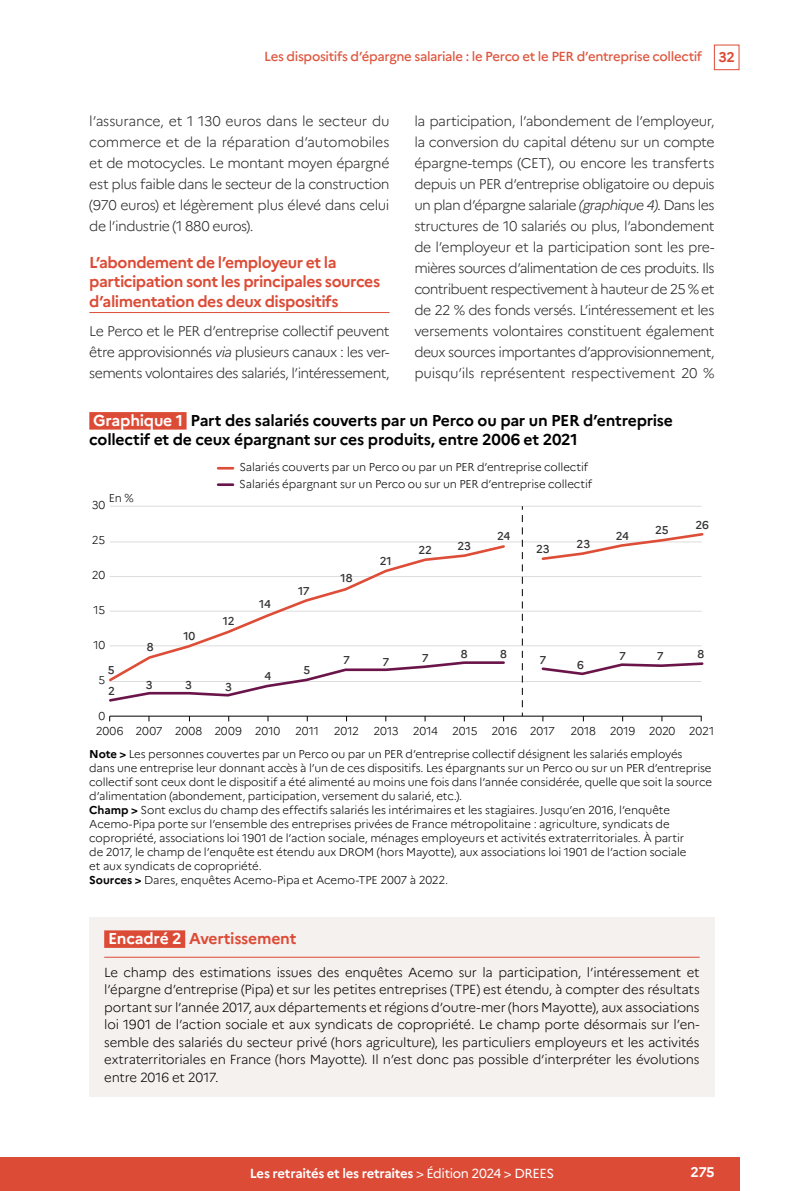
<style>
.page{position:relative;width:794px;height:1191px;background:#fff}
.page>*{position:absolute;margin:0;border:0;box-sizing:border-box;transform-origin:0 0}
.ILL_titre{font:700 15.75px/19.2px "Marianne";letter-spacing:-.015em;color:#000}
.Titre_2__Inter{font:700 15.75px/19.2px "Marianne";letter-spacing:-.03em;color:#dc4b36}
.ENC_titre{font:700 15.75px "Marianne";letter-spacing:-.015em;color:#dc4b36}
.Texte{font:300 14px/21px "Marianne";letter-spacing:-.03em;color:#272726;text-align:justify}
.t1{font:700 14px "Marianne";color:#fff}
.ENC_texte{font:300 13.12px/17.5px "Marianne";letter-spacing:-.015em;color:#000;text-align:justify}
.t2{font:500 13.12px "Marianne";letter-spacing:-.025em;color:#de563e}
.t3{font:700 13.12px "Marianne";letter-spacing:-.025em;color:#fff}
.ILL_notes_champ_lecture_sources{font:300 11.38px/14px "Marianne";letter-spacing:-.015em;color:#000}
.t4{font:500 11.38px "Marianne";letter-spacing:-.01em;color:#333}
.ILL_notes_champ_lecture_sources-2{font:300 11.38px "Marianne";letter-spacing:.01em;color:#000}
.s1{font-weight:700;font-size:14px;color:#dc4b36}
.s2{font-style:italic}
.s3{color:#fff}
.s4{font-weight:700}
.s5{font-weight:400}
</style>
<div class="page">
<div style="left:714px;top:45px;width:25px;height:25px;border:1px solid #dc4b36"></div>
<div style="left:0;top:1157px;width:739px;height:34px;background:#dc4b36"></div>
<hr style="left:89px;top:312px;width:300px;height:1px;background:#dc4b36">
<div style="left:89px;top:412px;width:98px;height:17px;background:#dc4b36"></div>
<svg style="left:218px;top:467px;width:15px;height:2px"></svg>
<hr style="left:218px;top:483px;width:15px;height:3px;background:#6a144a">
<svg style="left:109px;top:506px;width:595px;height:215px"></svg>
<div style="left:89px;top:917px;width:625px;height:179px;background:#f5f1ef"></div>
<hr style="left:104px;top:956px;width:595px;height:1px;background:#dc4b36">
<div style="left:104px;top:930px;width:81px;height:18px;background:#dc4b36"></div>
<p class="t2" style="left:264px;top:49px;width:472px">Les dispositifs d’épargne salariale : le Perco et le PER d’entreprise collectif <span class="s1">32</span></p>
<p class="Texte" style="left:414px;top:111px;width:302px">la participation, l’abondement de l’employeur, la conversion du capital détenu sur un compte épargne-temps (CET), ou encore les transferts depuis un PER d’entreprise obligatoire ou depuis un plan d’épargne salariale <span class="s2">(graphique 4)</span>. Dans les structures de 10 salariés ou plus, l’abondement de l’employeur et la participation sont les pre&shy;mières sources d’alimentation de ces produits. Ils contribuent respectivement à hauteur de 25 % et de 22 % des fonds versés. L’intéressement et les versements volontaires constituent également deux sources importantes d’approvisionnement, puisqu’ils représentent respectivement 20 %</p>
<p class="ILL_titre" style="left:89px;top:411px;width:585px"><span class="s3">Graphique 1</span> Part des salariés couverts par un Perco ou par un PER d’entreprise collectif et de ceux épargnant sur ces produits, entre 2006 et 2021</p>
<p class="ILL_notes_champ_lecture_sources" style="left:239px;top:477px;width:354px">Salariés épargnant sur un Perco ou sur un PER d’entreprise collectif</p>
<p class="Texte" style="left:89px;top:111px;width:302px">l’assurance, et 1 130 euros dans le secteur du commerce et de la réparation d’automobiles et de motocycles. Le montant moyen épargné est plus faible dans le secteur de la construction (970 euros) et légèrement plus élevé dans celui de l’industrie (1 880 euros).</p>
<p class="Titre_2__Inter" style="left:89px;top:253px;width:292px">L’abondement de l’employeur et la participation sont les principales sources d’alimentation des deux dispositifs</p>
<p class="Texte" style="left:89px;top:321px;width:302px">Le Perco et le PER d’entreprise collectif peuvent être approvisionnés <span class="s2">via</span> plusieurs canaux : les ver&shy;sements volontaires des salariés, l’intéressement,</p>
<p class="ILL_notes_champ_lecture_sources" style="left:239px;top:460px;width:350px">Salariés couverts par un Perco ou par un PER d’entreprise collectif</p>
<p class="ILL_notes_champ_lecture_sources" style="left:109px;top:491px;width:26px">En %</p>
<p class="ILL_notes_champ_lecture_sources" style="left:92px;top:498px;width:15px">30</p>
<p class="ILL_notes_champ_lecture_sources" style="left:92px;top:533px;width:15px">25</p>
<p class="t4" style="left:418px;top:543px;width:15px">22</p>
<p class="t4" style="left:497px;top:529px;width:15px">24</p>
<p class="t4" style="left:457px;top:539px;width:15px">23</p>
<p class="t4" style="left:536px;top:542px;width:15px">23</p>
<p class="t4" style="left:576px;top:537px;width:15px">23</p>
<p class="t4" style="left:616px;top:529px;width:15px">24</p>
<p class="t4" style="left:655px;top:523px;width:15px">25</p>
<p class="t4" style="left:695px;top:517px;width:15px">26</p>
<p class="t4" style="left:380px;top:553px;width:14px">21</p>
<p class="ILL_notes_champ_lecture_sources" style="left:92px;top:568px;width:15px">20</p>
<p class="t4" style="left:340px;top:571px;width:13px">18</p>
<p class="t4" style="left:298px;top:584px;width:13px">17</p>
<p class="ILL_notes_champ_lecture_sources" style="left:93px;top:603px;width:13px">15</p>
<p class="t4" style="left:259px;top:597px;width:13px">14</p>
<p class="t4" style="left:223px;top:613px;width:13px">12</p>
<p class="ILL_notes_champ_lecture_sources" style="left:93px;top:638px;width:13px">10</p>
<p class="t4" style="left:147px;top:640px;width:8px">8</p>
<p class="t4" style="left:183px;top:628px;width:14px">10</p>
<p class="t4" style="left:108px;top:663px;width:8px">5</p>
<p class="ILL_notes_champ_lecture_sources" style="left:98px;top:673px;width:8px">5</p>
<p class="t4" style="left:108px;top:684px;width:8px">2</p>
<p class="t4" style="left:146px;top:678px;width:8px">3</p>
<p class="t4" style="left:185px;top:678px;width:8px">3</p>
<p class="t4" style="left:225px;top:680px;width:8px">3</p>
<p class="t4" style="left:264px;top:669px;width:8px">4</p>
<p class="t4" style="left:303px;top:663px;width:8px">5</p>
<p class="t4" style="left:343px;top:652px;width:8px">7</p>
<p class="t4" style="left:382px;top:654px;width:8px">7</p>
<p class="t4" style="left:422px;top:651px;width:8px">7</p>
<p class="t4" style="left:461px;top:647px;width:8px">8</p>
<p class="t4" style="left:500px;top:647px;width:8px">8</p>
<p class="t4" style="left:539px;top:652px;width:8px">7</p>
<p class="t4" style="left:577px;top:657px;width:8px">6</p>
<p class="t4" style="left:619px;top:649px;width:8px">7</p>
<p class="t4" style="left:656px;top:649px;width:8px">7</p>
<p class="t4" style="left:697px;top:647px;width:8px">8</p>
<p class="ILL_notes_champ_lecture_sources" style="left:98px;top:708px;width:8px">0</p>
<p class="ILL_notes_champ_lecture_sources-2" style="left:96px;top:724px;width:186px">2006 2007 2008 2009 2010</p>
<p class="ILL_notes_champ_lecture_sources" style="left:295px;top:724px;width:25px">2011</p>
<p class="ILL_notes_champ_lecture_sources" style="left:334px;top:724px;width:27px">2012</p>
<p class="ILL_notes_champ_lecture_sources" style="left:373px;top:724px;width:183px">2013 2014 2015 2016 2017</p>
<p class="ILL_notes_champ_lecture_sources" style="left:570px;top:724px;width:145px">2018 2019 2020 2021</p>
<p class="ILL_notes_champ_lecture_sources" style="left:89px;top:747px;width:624px"><span class="s4">Note &gt;</span> Les personnes couvertes par un Perco ou par un PER d’entreprise collectif désignent les salariés employés<br>dans une entreprise leur donnant accès à l’un de ces dispositifs. Les épargnants sur un Perco ou sur un PER d’entreprise collectif sont ceux dont le dispositif a été alimenté au moins une fois dans l’année considérée, quelle que soit la source d’alimentation (abondement, participation, versement du salarié, etc.).</p>
<p class="ILL_notes_champ_lecture_sources" style="left:89px;top:803px;width:599px"><span class="s4">Champ &gt;</span> Sont exclus du champ des effectifs salariés les intérimaires et les stagiaires. Jusqu’en 2016, l’enquête Acemo-Pipa porte sur l’ensemble des entreprises privées de France métropolitaine : agriculture, syndicats de copropriété, associations loi 1901 de l’action sociale, ménages employeurs et activités extraterritoriales. À partir de 2017, le champ de l’enquête est étendu aux DROM (hors Mayotte), aux associations loi 1901 de l’action sociale et aux syndicats de copropriété.</p>
<p class="ILL_notes_champ_lecture_sources" style="left:89px;top:873px;width:360px"><span class="s4">Sources &gt;</span> Dares, enquêtes Acemo-Pipa et Acemo-TPE 2007 à 2022.</p>
<p class="ENC_titre" style="left:108px;top:929px;width:190px"><span class="s3">Encadré 2</span> Avertissement</p>
<p class="ENC_texte" style="left:104px;top:963px;width:597px">Le champ des estimations issues des enquêtes Acemo sur la participation, l’intéressement et l’épargne d’entreprise (Pipa) et sur les petites entreprises (TPE) est étendu, à compter des résultats portant sur l’année 2017, aux départements et régions d’outre-mer (hors Mayotte), aux associations loi 1901 de l’action sociale et aux syndicats de copropriété. Le champ porte désormais sur l’en&shy;semble des salariés du secteur privé (hors agriculture), les particuliers employeurs et les activités extraterritoriales en France (hors Mayotte). Il n’est donc pas possible d’interpréter les évolutions entre 2016 et 2017.</p>
<p class="t3" style="left:250px;top:1165px;width:306px">Les retraités et les retraites <span class="s5">&gt; Édition 2024 &gt; DREES</span></p>
<p class="t1" style="left:690px;top:1163px;width:25px">275</p>
</div>
